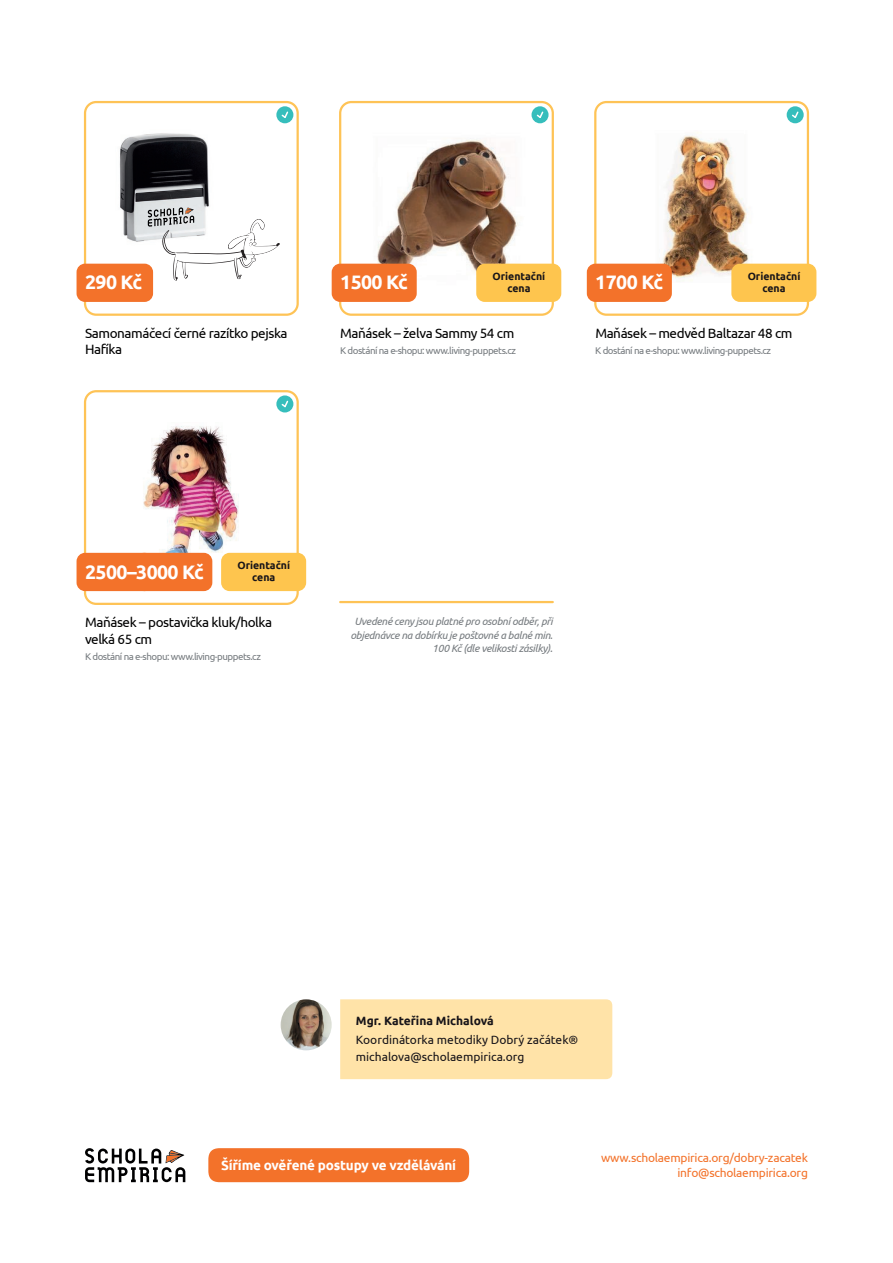
<style>
.page{position:relative;width:893px;height:1263px;background:#fff}
.page>*{position:absolute;margin:0;border:0;box-sizing:border-box;transform-origin:0 0}
.t1{font:700 19.5px "Ubuntu";letter-spacing:-.03em;color:#fff}
.t2{font:13.5px/16.5px "Ubuntu";letter-spacing:-.03em;color:#000001}
.t3{font:700 13.5px "Ubuntu";letter-spacing:-.015em;color:#fff}
.t4{font:12px/16.5px "Ubuntu";color:#171419}
.t5{font:12px/15px "Ubuntu";letter-spacing:-.02em;color:#f3722a;text-align:right}
.t6{font:700 12px "Ubuntu";color:#171419}
.t7{font:italic 10.5px/13.5px "Ubuntu";letter-spacing:-.03em;color:#767b7f;text-align:right}
.t8{font:700 10.5px/12px "Ubuntu";color:#171419;text-align:center}
.t9{font:9.75px "Ubuntu";letter-spacing:-.05em;color:#767b7f}
</style>
<div class="page">
<hr style="left:340px;top:601px;width:213px;height:2px;background:#fec356">
<img style="left:83px;top:390px;width:216px;height:215px">
<svg style="left:338px;top:100px;width:217px;height:216px"></svg>
<svg style="left:593px;top:100px;width:217px;height:216px"></svg>
<div style="left:332px;top:264px;width:85px;height:38px;background:#f3722a;border-radius:9px"></div>
<div style="left:476px;top:264px;width:85px;height:38px;background:#fec54e;border-radius:9px"></div>
<div style="left:731px;top:264px;width:85px;height:38px;background:#fec54e;border-radius:9px"></div>
<div style="left:587px;top:264px;width:85px;height:38px;background:#f3722a;border-radius:9px"></div>
<div style="left:206px;top:553px;width:65px;height:21px;background:#fff;border-radius:9px"></div>
<div style="left:77px;top:553px;width:76px;height:38px;background:#f3722a;border-radius:9px"></div>
<div style="left:136px;top:553px;width:76px;height:38px;background:#f3722a;border-radius:9px"></div>
<div style="left:221px;top:553px;width:85px;height:38px;background:#fec54e;border-radius:9px"></div>
<div style="left:208px;top:1148px;width:261px;height:34px;background:#f3722a;border-radius:11px"></div>
<svg style="left:85px;top:1148px;width:100px;height:34px"></svg>
<div style="left:340px;top:999px;width:272px;height:80px;background:#ffe3a8"></div>
<img style="left:281px;top:999px;width:51px;height:51px;border-radius:25px">
<div style="left:276px;top:395px;width:17px;height:17px;background:#36bebc;border-radius:50%"></div>
<svg style="left:281px;top:400px;width:8px;height:8px"></svg>
<div style="left:531px;top:106px;width:18px;height:17px;background:#36bebc;border-radius:50%"></div>
<svg style="left:536px;top:111px;width:8px;height:7px"></svg>
<div style="left:787px;top:106px;width:17px;height:17px;background:#36bebc;border-radius:50%"></div>
<svg style="left:792px;top:111px;width:7px;height:7px"></svg>
<svg style="left:83px;top:100px;width:216px;height:216px"></svg>
<div style="left:77px;top:264px;width:76px;height:38px;background:#f3722a;border-radius:9px"></div>
<div style="left:276px;top:106px;width:17px;height:17px;background:#36bebc;border-radius:50%"></div>
<svg style="left:281px;top:111px;width:8px;height:7px"></svg>
<svg style="left:148px;top:207px;width:132px;height:74px"></svg>
<h1 class="t1" style="left:85px;top:271px;width:59px">290 Kč</h1>
<p class="t2" style="left:85px;top:324px;width:204px">Samonamáčecí černé razítko pejska<br>Hafíka</p>
<h1 class="t1" style="left:340px;top:271px;width:69px">1500 Kč</h1>
<p class="t8" style="left:492px;top:270px;width:54px">Orientační cena</p>
<p class="t8" style="left:748px;top:270px;width:54px">Orientační</p>
<h1 class="t1" style="left:595px;top:271px;width:69px">1700 Kč</h1>
<p class="t8" style="left:762px;top:282px;width:25px">cena</p>
<p class="t2" style="left:340px;top:324px;width:176px">Maňásek – želva Sammy 54 cm</p>
<p class="t2" style="left:595px;top:324px;width:199px">Maňásek – medvěd Baltazar 48 cm</p>
<p class="t9" style="left:340px;top:345px;width:177px">K dostání na e-shopu: www.living-puppets.cz</p>
<p class="t9" style="left:595px;top:345px;width:177px">K dostání na e-shopu: www.living-puppets.cz</p>
<h1 class="t1" style="left:85px;top:560px;width:120px">2500–3000 Kč</h1>
<p class="t8" style="left:237px;top:560px;width:54px">Orientační cena</p>
<p class="t2" style="left:85px;top:614px;width:189px">Maňásek – postavička kluk/holka velká 65 cm</p>
<p class="t9" style="left:85px;top:651px;width:177px">K dostání na e-shopu: www.living-puppets.cz</p>
<p class="t7" style="left:350px;top:614px;width:204px">Uvedené ceny jsou platné pro osobní odběr, při objednávce na dobírku je poštovné a balné min.<br>100 Kč (dle velikosti zásilky).</p>
<p class="t6" style="left:356px;top:1013px;width:139px">Mgr. Kateřina Michalová</p>
<p class="t4" style="left:356px;top:1031px;width:224px">Koordinátorka metodiky Dobrý začátek® michalova@scholaempirica.org</p>
<p class="t3" style="left:221px;top:1156px;width:237px">Šíříme ověřené postupy ve vzdělávání</p>
<p class="t5" style="left:601px;top:1149px;width:208px">www.scholaempirica.org/dobry-zacatek info@scholaempirica.org</p>
</div>
